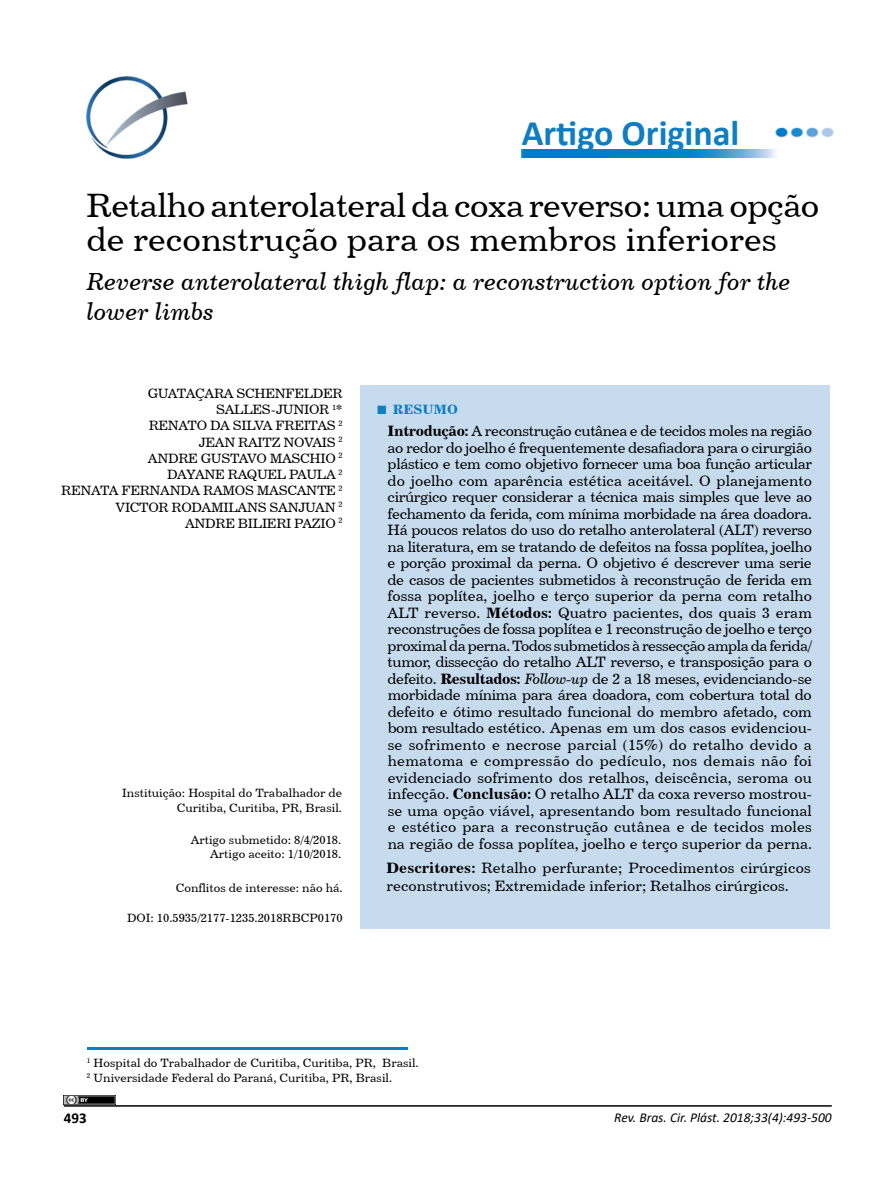
<style>
.page{position:relative;width:893px;height:1191px;background:#fff}
.page>*{position:absolute;margin:0;border:0;box-sizing:border-box;transform-origin:0 0}
.t1{font:700 36px "Calibri";color:#0e7dc2}
.t2{font:33.75px/34.5px "Century 731 BT Roman A";letter-spacing:-.015em;color:#000}
.t3{font:24.75px/30px "Century 731 BT Italic A";color:#000}
.t4{font:15px/16.5px "Century 731 BT Roman A";color:#000;text-align:justify}
.t5{font:700 15px "Calibri";color:#000}
.t6{font:13.5px/16.2px "Century 731 BT Roman A";letter-spacing:-.025em;color:#000;text-align:right}
.t7{font:italic 13.5px "Calibri";color:#000}
.t8{font:13.5px "Century 731 BT Bold A";color:#0e7dc2}
.t9{font:12px/14.4px "Century 731 BT Roman A";color:#000;text-align:right}
.s1{font-family:"Times New Roman";font-weight:700;font-size:18px}
.s2{font-family:"Century 731 BT Bold A"}
.s3{font-family:"Times New Roman"}
.s4{font-family:"Century 731 BT Italic A"}
</style>
<div class="page">
<hr style="left:64px;top:1105px;width:768px;height:1px;background:#000">
<img style="left:775px;top:127px;width:59px;height:11px">
<img style="left:521px;top:150px;width:255px;height:7px">
<img style="left:87px;top:77px;width:101px;height:82px">
<div style="left:360px;top:386px;width:470px;height:543px;background:#c7dbee"></div>
<hr style="left:87px;top:1047px;width:320px;height:2px;background:#0e7dc2">
<img style="left:64px;top:1095px;width:51px;height:9px">
<h1 class="t1" style="left:522px;top:108px;width:219px">Artigo Original</h1>
<h2 class="t2" style="left:86px;top:187px;width:734px">Retalho anterolateral da coxa reverso: uma opção de reconstrução para os membros inferiores</h2>
<h3 class="t3" style="left:87px;top:266px;width:705px">Reverse anterolateral thigh flap: a reconstruction option for the lower limbs</h3>
<p class="t6" style="left:61px;top:385px;width:283px">GUATAÇARA SCHENFELDER<br>SALLES-JUNIOR <sup>1</sup>*<br>RENATO DA SILVA FREITAS <sup>2<br></sup>JEAN RAITZ NOVAIS <sup>2<br></sup>ANDRE GUSTAVO MASCHIO <sup>2<br></sup>DAYANE RAQUEL PAULA <sup>2<br></sup>RENATA FERNANDA RAMOS MASCANTE <sup>2<br></sup>VICTOR RODAMILANS SANJUAN <sup>2<br></sup>ANDRE BILIERI PAZIO <sup>2</sup></p>
<p class="t9" style="left:122px;top:786px;width:221px">Instituição: Hospital do Trabalhador de<br>Curitiba, Curitiba, PR, Brasil.</p>
<p class="t9" style="left:191px;top:832px;width:152px">Artigo submetido: 8/4/2018.<br>Artigo aceito: 1/10/2018.</p>
<p class="t9" style="left:176px;top:880px;width:168px">Conflitos de interesse: não há.</p>
<p class="t9" style="left:127px;top:910px;width:217px">DOI: 10.5935/2177-1235.2018RBCP0170</p>
<p class="t8" style="left:376px;top:401px;width:83px"><span class="s1">■</span> RESUMO</p>
<p class="t4" style="left:388px;top:422px;width:426px"><span class="s2">Introdução:</span> A reconstrução cutânea e de tecidos moles na região ao redor do joelho é frequentemente desa<span class="s3">fi</span>adora para o cirurgião plástico e tem como objetivo fornecer uma boa função articular do joelho com aparência estética aceitável. O planejamento cirúrgico requer considerar a técnica mais simples que leve ao fechamento da ferida, com mínima morbidade na área doadora.<br>Há poucos relatos do uso do retalho anterolateral (ALT) reverso na literatura, em se tratando de defeitos na fossa poplítea, joelho e porção proximal da perna. O objetivo é descrever uma serie de casos de pacientes submetidos à reconstrução de ferida em fossa poplítea, joelho e terço superior da perna com retalho ALT reverso. <span class="s2">Métodos:</span> Quatro pacientes, dos quais 3 eram reconstruções de fossa poplítea e 1 reconstrução de joelho e terço proximal da perna. Todos submetidos à ressecção ampla da ferida/ tumor, dissecção do retalho ALT reverso, e transposição para o defeito. <span class="s2">Resultados:</span> <span class="s4">Follow-up</span> de 2 a 18 meses, evidenciando-se morbidade mínima para área doadora, com cobertura total do defeito e ótimo resultado funcional do membro afetado, com bom resultado estético. Apenas em um dos casos evidenciou&shy;se sofrimento e necrose parcial (15%) do retalho devido a hematoma e compressão do pedículo, nos demais não foi evidenciado sofrimento dos retalhos, deiscência, seroma ou infecção. <span class="s2">Conclusão:</span> O retalho ALT da coxa reverso mostrou&shy;se uma opção viável, apresentando bom resultado funcional e estético para a reconstrução cutânea e de tecidos moles na região de fossa poplítea, joelho e terço superior da perna.</p>
<p class="t4" style="left:387px;top:858px;width:426px;line-height:18px"><span class="s2">Descritores:</span> Retalho perfurante; Procedimentos cirúrgicos reconstrutivos; Extremidade inferior; Retalhos cirúrgicos.</p>
<p class="t9" style="left:87px;top:1055px;width:333px;line-height:15px;text-align:left"><sup>1</sup> Hospital do Trabalhador de Curitiba, Curitiba, PR, Brasil.<br><sup>2</sup> Universidade Federal do Paraná, Curitiba, PR, Brasil.</p>
<p class="t5" style="left:64px;top:1107px;width:24px">493</p>
<p class="t7" style="left:614px;top:1108px;width:219px">Rev. Bras. Cir. Plást. 2018;33(4):493-500</p>
</div>
